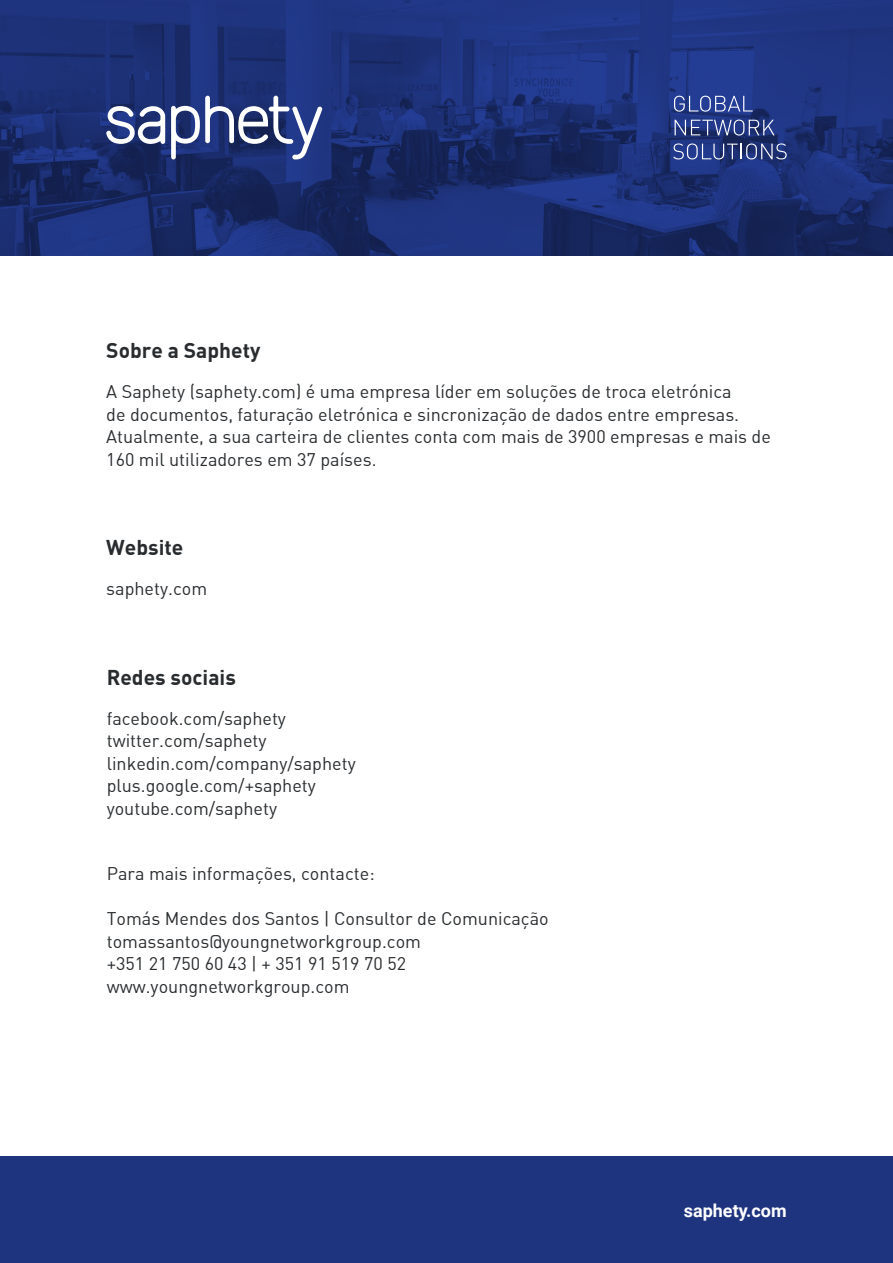
<style>
.page{position:relative;width:893px;height:1263px;background:#fff}
.page>*{position:absolute;margin:0;border:0;box-sizing:border-box;transform-origin:0 0}
.t1{font:21px "DIN Bold";color:#292c2f}
.t2{font:18px/22.5px "DIN Regular";color:#292c2f}
.t3{font:700 18px "Roboto";color:#fff}
</style>
<div class="page">
<img style="left:0;top:0;width:893px;height:255px">
<svg style="left:106px;top:106px;width:59px;height:38px"></svg>
<svg style="left:171px;top:96px;width:151px;height:63px"></svg>
<svg style="left:674px;top:96px;width:79px;height:16px"></svg>
<svg style="left:675px;top:120px;width:100px;height:16px;background:#4b5c96"></svg>
<svg style="left:673px;top:143px;width:114px;height:16px;background:#485994"></svg>
<div style="left:0;top:1157px;width:893px;height:106px;background:#1f347f"></div>
<p class="t1" style="left:106px;top:337px;width:156px">Sobre a Saphety</p>
<p class="t2" style="left:106px;top:380px;width:666px">A Saphety (saphety.com) é uma empresa líder em soluções de troca eletrónica<br>de documentos, faturação eletrónica e sincronização de dados entre empresas.<br>Atualmente, a sua carteira de clientes conta com mais de 3900 empresas e mais de 160 mil utilizadores em 37 países.</p>
<p class="t1" style="left:106px;top:534px;width:79px">Website</p>
<p class="t2" style="left:106px;top:577px;width:102px">saphety.com</p>
<p class="t1" style="left:107px;top:663px;width:131px">Redes sociais</p>
<p class="t2" style="left:107px;top:707px;width:251px">facebook.com/saphety twitter.com/saphety linkedin.com/company/saphety plus.google.com/+saphety youtube.com/saphety</p>
<p class="t2" style="left:107px;top:862px;width:270px">Para mais informações, contacte:</p>
<p class="t2" style="left:107px;top:907px;width:444px">Tomás Mendes dos Santos | Consultor de Comunicação tomassantos@youngnetworkgroup.com<br>+351 21 750 60 43 | + 351 91 519 70 52 www.youngnetworkgroup.com</p>
<p class="t3" style="left:684px;top:1198px;width:104px">saphety.com</p>
</div>
